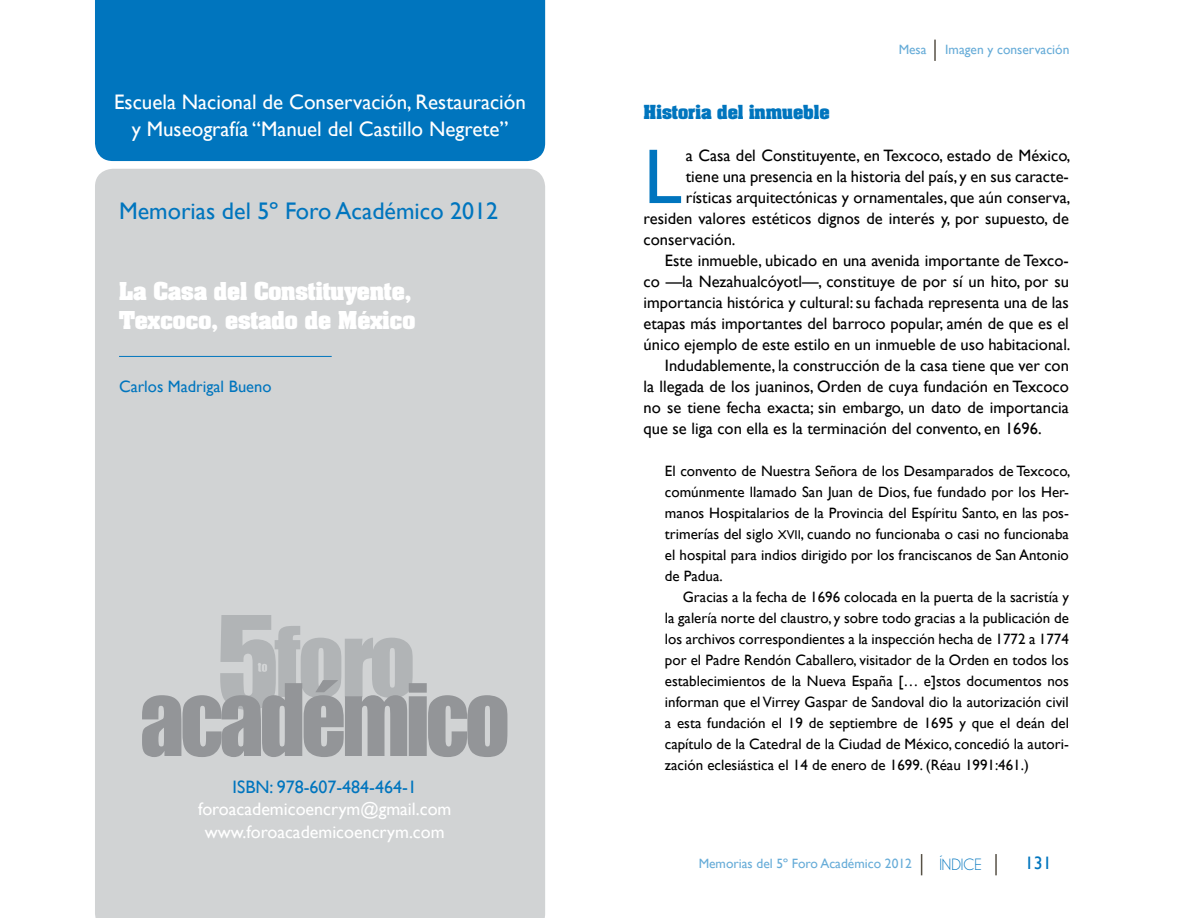
<style>
.page{position:relative;width:1188px;height:918px;background:#fff}
.page>*{position:absolute;margin:0;border:0;box-sizing:border-box;transform-origin:0 0}
.t1{font:78px "Gill Sans";color:#0075be}
.t2{font:24px "Gill Sans";color:#0075be}
.t3{font:21px/27px "Gill Sans";color:#fff;text-align:center}
.t4{font:700 21px/28.5px "Aachen";letter-spacing:-.005em;color:#fff}
.t5{font:18px/22.5px "Gill Sans";color:#fff;text-align:center}
.t6{font:18px "Gill Sans";color:#0075be}
.t7{font:16.5px "Gill Sans";color:#000}
.t8{font:16.5px "Gill Sans";color:#0075be}
.t9{font:700 16.5px "Aachen";color:#0075be}
.t10{font:16.5px "Champagne&Limousines";color:#0075be}
.t11{font:15px/21px "Gill Sans";color:#000;text-align:justify}
.t12{font:13.5px "Gill Sans";color:#0075be}
.s1{font-family:"Gill Sans MT SC850";font-size:12.75px}
</style>
<div class="page">
<hr style="left:995px;top:854px;width:2px;height:21px;background:#575146">
<svg style="left:921px;top:854px;width:1px;height:21px"></svg>
<div style="left:95px;top:0;width:450px;height:161px;background:#0075be"></div>
<div style="left:95px;top:169px;width:450px;height:749px;background:#d1d3d4"></div>
<svg style="left:142px;top:615px;width:365px;height:142px"></svg>
<hr style="left:119px;top:356px;width:213px;height:1px;background:#0075be">
<hr style="left:934px;top:40px;width:2px;height:21px;background:#575146">
<h3 class="t3" style="left:114px;top:89px;width:413px">Escuela Nacional de Conservación, Restauración y Museografía “Manuel del Castillo Negrete”</h3>
<h2 class="t2" style="left:119px;top:197px;width:381px">Memorias del 5º Foro Académico 2012</h2>
<h3 class="t4" style="left:119px;top:276px;width:298px">La Casa del Constituyente,<br>Texcoco, estado de México</h3>
<p class="t8" style="left:119px;top:377px;width:154px">Carlos Madrigal Bueno</p>
<p class="t6" style="left:233px;top:776px;width:186px">ISBN: 978-607-484-464-1</p>
<p class="t5" style="left:198px;top:798px;width:255px">foroacademicoencrym@gmail.com www.foroacademicoencrym.com</p>
<p class="t12" style="left:898px;top:42px;width:29px">Mesa</p>
<p class="t12" style="left:945px;top:42px;width:126px">Imagen y conservación</p>
<p class="t9" style="left:644px;top:100px;width:187px">Historia del inmueble</p>
<h1 class="t1" style="left:644px;top:131px;width:40px">L</h1>
<p class="t7" style="left:686px;top:146px;width:386px">a Casa del Constituyente, en Texcoco, estado de México,</p>
<p class="t7" style="left:686px;top:167px;width:385px">tiene una presencia en la historia del país, y en sus caracte-</p>
<p class="t7" style="left:686px;top:188px;width:386px">rísticas arquitectónicas y ornamentales, que aún conserva,</p>
<p class="t7" style="left:644px;top:209px;width:427px">residen valores estéticos dignos de interés y, por supuesto, de</p>
<p class="t7" style="left:644px;top:230px;width:93px">conservación.</p>
<p class="t7" style="left:665px;top:251px;width:406px">Este inmueble, ubicado en una avenida importante de Texco-</p>
<p class="t7" style="left:644px;top:272px;width:427px">co —la Nezahualcóyotl—, constituye de por sí un hito, por su</p>
<p class="t7" style="left:644px;top:293px;width:427px">importancia histórica y cultural: su fachada representa una de las</p>
<p class="t7" style="left:644px;top:314px;width:427px">etapas más importantes del barroco popular, amén de que es el</p>
<p class="t7" style="left:644px;top:335px;width:428px">único ejemplo de este estilo en un inmueble de uso habitacional.</p>
<p class="t7" style="left:665px;top:356px;width:406px">Indudablemente, la construcción de la casa tiene que ver con</p>
<p class="t7" style="left:644px;top:377px;width:427px">la llegada de los juaninos, Orden de cuya fundación en Texcoco</p>
<p class="t7" style="left:644px;top:398px;width:427px">no se tiene fecha exacta; sin embargo, un dato de importancia</p>
<p class="t7" style="left:644px;top:419px;width:399px">que se liga con ella es la terminación del convento, en 1696.</p>
<p class="t11" style="left:665px;top:461px;width:407px">El convento de Nuestra Señora de los Desamparados de Texcoco, comúnmente llamado San Juan de Dios, fue fundado por los Her&shy;manos Hospitalarios de la Provincia del Espíritu Santo, en las pos&shy;trimerías del siglo <span class="s1">xvii</span>, cuando no funcionaba o casi no funcionaba el hospital para indios dirigido por los franciscanos de San Antonio de Padua.</p>
<p class="t11" style="left:665px;top:587px;width:406px;text-indent:18px">Gracias a la fecha de 1696 colocada en la puerta de la sacristía y la galería norte del claustro, y sobre todo gracias a la publicación de los archivos correspondientes a la inspección hecha de 1772 a 1774 por el Padre Rendón Caballero, visitador de la Orden en todos los establecimientos de la Nueva España [… e]stos documentos nos informan que el Virrey Gaspar de Sandoval dio la autorización civil a esta fundación el 19 de septiembre de 1695 y que el deán del capítulo de la Catedral de la Ciudad de México, concedió la autori&shy;zación eclesiástica el 14 de enero de 1699. (Réau 1991:461.)</p>
<p class="t12" style="left:699px;top:856px;width:215px">Memorias del 5º Foro Académico 2012</p>
<p class="t10" style="left:939px;top:855px;width:44px">ÍNDICE</p>
<p class="t6" style="left:1025px;top:853px;width:28px">131</p>
</div>
